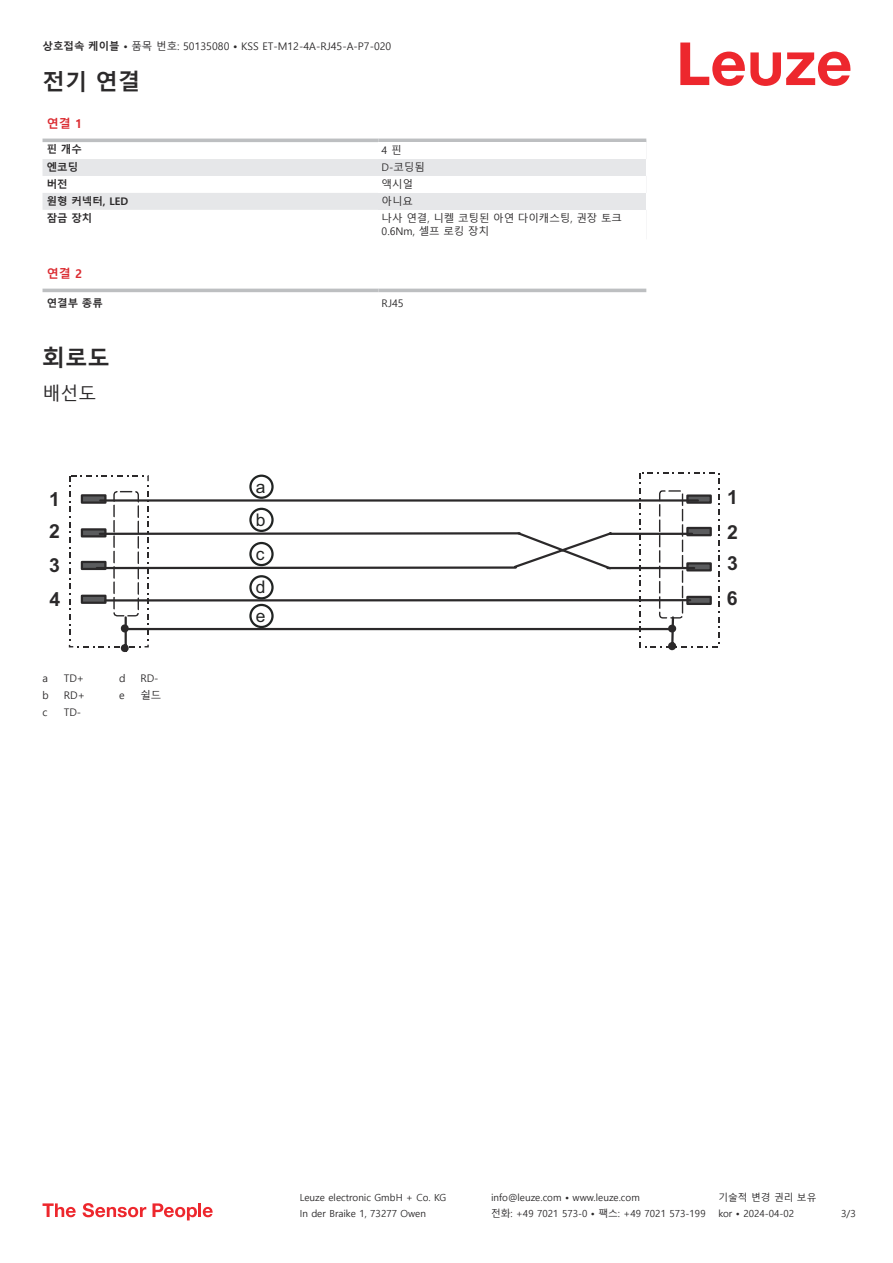
<style>
.page{position:relative;width:893px;height:1263px;background:#fff}
.page>*{position:absolute;margin:0;border:0;box-sizing:border-box;transform-origin:0 0}
.t1{font:700 22.5px "Malgun Gothic";color:#2b292a}
.t2{font:700 19.35px "Arial";color:#2b292a}
.t3{font:18px "Malgun Gothic";color:#2b292a}
.t4{font:17.4px/33.5px "Arial";color:#222423;text-align:justify}
.t5{font:700 12px "Malgun Gothic";color:#db2a30}
.t6{font:10.5px/12.6px "Malgun Gothic";color:#2b292a}
.t7{font:700 10.5px "Malgun Gothic";color:#2b292a}
.t8{font:9.75px "Malgun Gothic";color:#2b292a}
.s1{font-weight:700}
</style>
<div class="page">
<svg style="left:680px;top:43px;width:170px;height:43px"></svg>
<svg style="left:43px;top:138px;width:603px;height:1px"></svg>
<svg style="left:43px;top:159px;width:335px;height:51px;fill:#e6e7e9"></svg>
<hr style="left:43px;top:139px;width:335px;height:3px;background:#bdbfc1">
<hr style="left:378px;top:139px;width:268px;height:3px;background:#bdbfc1">
<div style="left:378px;top:159px;width:268px;height:17px;background:#e6e7e9"></div>
<div style="left:378px;top:193px;width:268px;height:17px;background:#e6e7e9"></div>
<svg style="left:43px;top:288px;width:603px;height:5px"></svg>
<hr style="left:43px;top:289px;width:335px;height:3px;background:#bdbfc1">
<hr style="left:378px;top:289px;width:268px;height:3px;background:#bdbfc1">
<svg style="left:43px;top:1203px;width:33px;height:14px"></svg>
<svg style="left:83px;top:1203px;width:63px;height:14px"></svg>
<svg style="left:153px;top:1203px;width:44px;height:17px"></svg>
<hr style="left:198px;top:1203px;width:3px;height:14px;background:#ed272d">
<svg style="left:203px;top:1207px;width:10px;height:10px"></svg>
<svg style="left:69px;top:472px;width:650px;height:181px"></svg>
<div style="left:121px;top:624px;width:8px;height:8px;border:2px solid #2b292a;border-radius:50%"></div>
<div style="left:249px;top:475px;width:25px;height:24px;border:2px solid #212423;border-radius:50%"></div>
<div style="left:249px;top:508px;width:25px;height:24px;border:2px solid #212423;border-radius:50%"></div>
<div style="left:249px;top:542px;width:25px;height:24px;border:2px solid #212423;border-radius:50%"></div>
<div style="left:249px;top:575px;width:25px;height:24px;border:2px solid #212423;border-radius:50%"></div>
<div style="left:249px;top:604px;width:25px;height:24px;border:2px solid #212423;border-radius:50%"></div>
<p class="t6" style="left:43px;top:40px;width:350px"><span class="s1">상호접속 케이블 •</span> 품목 번호: 50135080 <span class="s1">•</span> KSS ET-M12-4A-RJ45-A-P7-020</p>
<h1 class="t1" style="left:43px;top:69px;width:99px">전기 연결</h1>
<p class="t5" style="left:47px;top:116px;width:37px">연결 1</p>
<p class="t7" style="left:47px;top:143px;width:37px">핀 개수</p>
<p class="t6" style="left:382px;top:144px;width:21px">4 핀</p>
<p class="t7" style="left:47px;top:161px;width:33px">엔코딩</p>
<p class="t6" style="left:382px;top:161px;width:45px">D-코딩됨</p>
<p class="t7" style="left:47px;top:178px;width:22px">버전</p>
<p class="t6" style="left:382px;top:178px;width:33px">액시얼</p>
<p class="t7" style="left:47px;top:195px;width:83px">원형 커넥터, LED</p>
<p class="t6" style="left:382px;top:195px;width:33px">아니요</p>
<p class="t7" style="left:47px;top:212px;width:47px">잠금 장치</p>
<p class="t6" style="left:382px;top:212px;width:242px">나사 연결, 니켈 코팅된 아연 다이캐스팅, 권장 토크<br>0.6Nm, 셀프 로킹 장치</p>
<p class="t5" style="left:47px;top:266px;width:37px">연결 2</p>
<p class="t7" style="left:47px;top:297px;width:58px">연결부 종류</p>
<p class="t6" style="left:382px;top:297px;width:24px">RJ45</p>
<h1 class="t1" style="left:43px;top:345px;width:69px">회로도</h1>
<h3 class="t3" style="left:43px;top:383px;width:55px">배선도</h3>
<h2 class="t2" style="left:49px;top:488px;width:12px">1</h2>
<h2 class="t2" style="left:49px;top:520px;width:12px">2</h2>
<h2 class="t2" style="left:49px;top:554px;width:12px">3</h2>
<h2 class="t2" style="left:49px;top:588px;width:12px">4</h2>
<h3 class="t4" style="left:256px;top:470px;width:11px">a b c d</h3>
<h3 class="t4" style="left:256px;top:599px;width:11px">e</h3>
<h2 class="t2" style="left:727px;top:486px;width:12px">1</h2>
<h2 class="t2" style="left:727px;top:521px;width:12px">2</h2>
<h2 class="t2" style="left:727px;top:552px;width:12px">3</h2>
<h2 class="t2" style="left:727px;top:587px;width:12px">6</h2>
<p class="t6" style="left:43px;top:672px;width:7px">a</p>
<p class="t6" style="left:64px;top:672px;width:22px">TD+</p>
<p class="t6" style="left:43px;top:689px;width:8px">b</p>
<p class="t6" style="left:64px;top:689px;width:23px">RD+</p>
<p class="t6" style="left:43px;top:706px;width:6px">c</p>
<p class="t6" style="left:64px;top:706px;width:19px">TD-</p>
<p class="t6" style="left:119px;top:672px;width:8px">d</p>
<p class="t6" style="left:140px;top:672px;width:20px">RD-</p>
<p class="t6" style="left:119px;top:689px;width:7px">e</p>
<p class="t6" style="left:140px;top:689px;width:22px">쉴드</p>
<p class="t8" style="left:300px;top:1192px;width:148px">Leuze electronic GmbH + Co. KG</p>
<p class="t8" style="left:491px;top:1192px;width:150px">info@leuze.com • www.leuze.com</p>
<p class="t8" style="left:718px;top:1192px;width:100px">기술적 변경 권리 보유</p>
<p class="t8" style="left:300px;top:1208px;width:128px">In der Braike 1, 73277 Owen</p>
<p class="t8" style="left:491px;top:1208px;width:216px">전화: +49 7021 573-0 • 팩스: +49 7021 573-199</p>
<p class="t8" style="left:718px;top:1208px;width:77px">kor • 2024-04-02</p>
<p class="t8" style="left:841px;top:1208px;width:16px">3/3</p>
</div>
